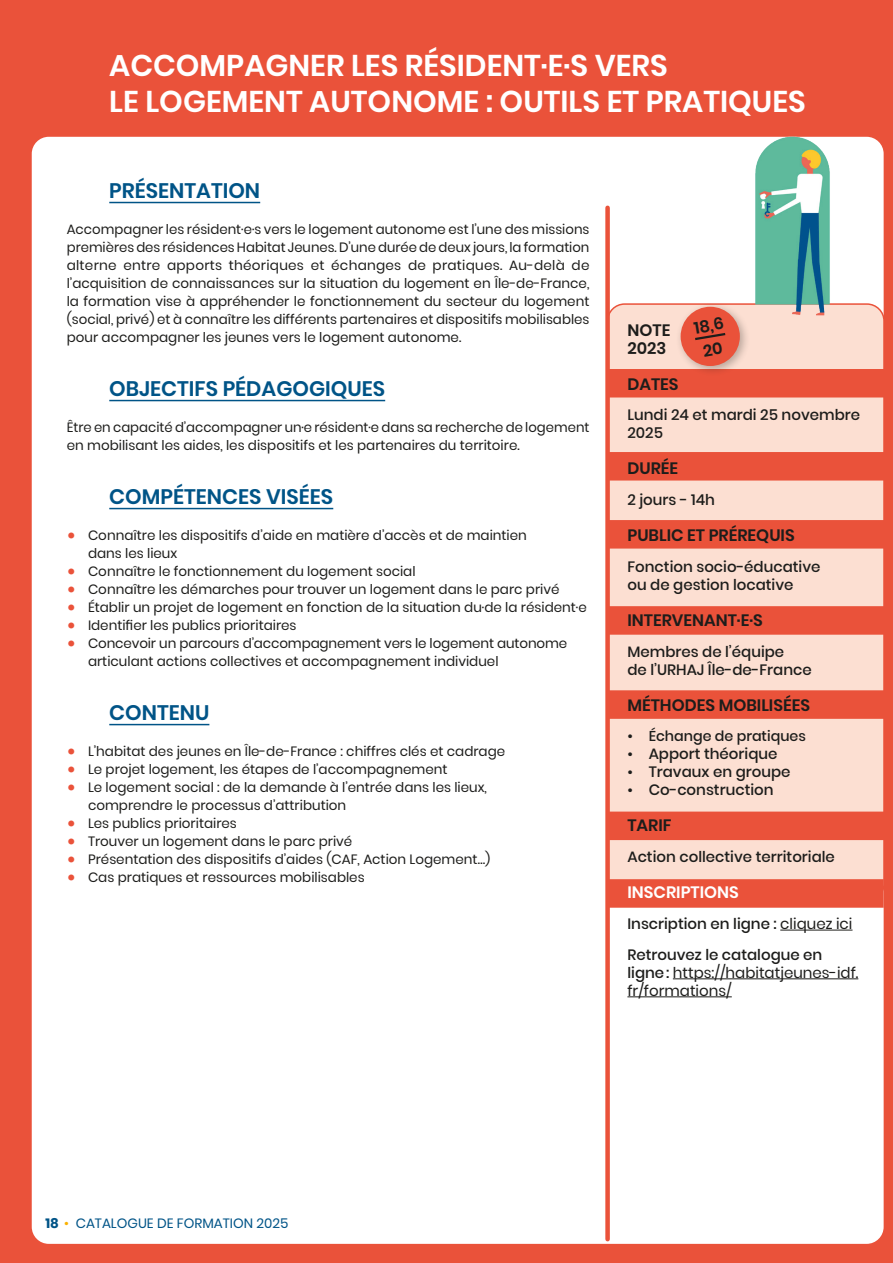
<style>
.page{position:relative;width:893px;height:1263px;background:#ea523a}
.page>*{position:absolute;margin:0;border:0;box-sizing:border-box;transform-origin:0 0}
.FICHE_titre{font:600 30px/36px "Poppins";color:#fff}
.FICHE_sous_titre{font:600 21px "Poppins";color:#005487}
.F_tarifs{font:600 16.5px/18px "Poppins";color:#1d1d1b}
.F_tarifs-2{font:600 16.5px "Poppins";color:#fff}
.F_tarifs-3{font:500 15px/18px "Poppins";color:#1d1d1b}
.F_tarifs-4{font:15px/18px "Poppins";color:#1d1d1b}
.F_tableau_texte_condensé{font:500 14.25px "Poppins";color:#1d1d1b}
.t1{font:13.5px/18px "Poppins";color:#1d1d1b}
.t2{font:13.5px "Poppins";color:#005487}
.s1{font-weight:700;font-size:19.5px;color:#ea523a}
.s2{font-size:14.25px}
.s3{font-weight:400}
.s4{font-weight:500}
.s5{font-weight:700}
.s6{color:#f9b100}
</style>
<div class="page">
<div style="left:32px;top:137px;width:852px;height:1107px;background:#fff;border-radius:17px"></div>
<div style="left:608px;top:304px;width:276px;height:597px;background:#fcdfd2;border-radius:17px"></div>
<div style="left:608px;top:369px;width:285px;height:28px;background:#ea523a"></div>
<div style="left:608px;top:452px;width:285px;height:28px;background:#ea523a"></div>
<div style="left:608px;top:520px;width:285px;height:29px;background:#ea523a"></div>
<div style="left:608px;top:606px;width:285px;height:29px;background:#ea523a"></div>
<div style="left:608px;top:690px;width:285px;height:29px;background:#ea523a"></div>
<div style="left:608px;top:811px;width:285px;height:29px;background:#ea523a"></div>
<div style="left:608px;top:879px;width:276px;height:29px;background:#ea523a"></div>
<div style="left:605px;top:208px;width:5px;height:1031px;background:#ea523a"></div>
<hr style="left:780px;top:930px;width:72px;height:1px;background:#1d1d1b">
<hr style="left:673px;top:978px;width:185px;height:1px;background:#1d1d1b">
<hr style="left:627px;top:996px;width:105px;height:1px;background:#1d1d1b">
<div style="left:675px;top:301px;width:76px;height:76px;background:#1d1d1b;opacity:.3"></div>
<div style="left:681px;top:307px;width:59px;height:59px;background:#ea523a;border-radius:50%"></div>
<hr style="left:109px;top:202px;width:151px;height:1px;background:#005487">
<hr style="left:109px;top:400px;width:276px;height:1px;background:#005487">
<hr style="left:109px;top:508px;width:224px;height:1px;background:#005487">
<hr style="left:109px;top:724px;width:100px;height:1px;background:#005487">
<img style="left:892px;top:0;width:1px;height:442px">
<img style="left:699px;top:132px;width:187px;height:188px">
<svg style="left:695px;top:333px;width:31px;height:8px"></svg>
<p class="FICHE_titre" style="left:109px;top:48px;width:698px">ACCOMPAGNER LES RÉSIDENT·E·S VERS<br>LE LOGEMENT AUTONOME : OUTILS ET PRATIQUES</p>
<p class="FICHE_sous_titre" style="left:109px;top:178px;width:152px">PRÉSENTATION</p>
<p class="t1" style="left:67px;top:220px;width:524px;text-align:justify">Accompagner les résident·e·s vers le logement autonome est l’une des missions premières des résidences Habitat Jeunes. D’une durée de deux jours, la formation alterne entre apports théoriques et échanges de pratiques. Au-delà de l’acquisition de connaissances sur la situation du logement en Île-de-France, la formation vise à appréhender le fonctionnement du secteur du logement (social, privé) et à connaître les différents partenaires et dispositifs mobilisables pour accompagner les jeunes vers le logement autonome.</p>
<p class="FICHE_sous_titre" style="left:109px;top:376px;width:277px">OBJECTIFS PÉDAGOGIQUES</p>
<p class="t1" style="left:67px;top:418px;width:524px">Être en capacité d’accompagner un·e résident·e dans sa recherche de logement en mobilisant les aides, les dispositifs et les partenaires du territoire.</p>
<p class="FICHE_sous_titre" style="left:109px;top:484px;width:225px">COMPÉTENCES VISÉES</p>
<p class="t1" style="left:88px;top:526px;width:440px;text-indent:-21px"><span class="s1">•</span> Connaître les dispositifs d’aide en matière d’accès et de maintien dans les lieux</p>
<p class="t1" style="left:67px;top:562px;width:350px"><span class="s1">•</span> Connaître le fonctionnement du logement social</p>
<p class="t1" style="left:67px;top:580px;width:494px"><span class="s1">•</span> Connaître les démarches pour trouver un logement dans le parc privé</p>
<p class="t1" style="left:67px;top:598px;width:522px"><span class="s1">•</span> Établir un projet de logement en fonction de la situation du·de la résident·e</p>
<p class="t1" style="left:67px;top:616px;width:231px"><span class="s1">•</span> Identifier les publics prioritaires</p>
<p class="t1" style="left:88px;top:634px;width:481px;text-indent:-21px"><span class="s1">•</span> Concevoir un parcours d’accompagnement vers le logement autonome articulant actions collectives et accompagnement individuel</p>
<p class="FICHE_sous_titre" style="left:109px;top:700px;width:102px">CONTENU</p>
<p class="t1" style="left:67px;top:742px;width:440px"><span class="s1">•</span> L’habitat des jeunes en Île-de-France : chiffres clés et cadrage</p>
<p class="t1" style="left:67px;top:760px;width:382px"><span class="s1">•</span> Le projet logement, les étapes de l’accompagnement</p>
<p class="t1" style="left:88px;top:778px;width:400px;text-indent:-21px"><span class="s1">•</span> Le logement social : de la demande à l’entrée dans les lieux, comprendre le processus d’attribution</p>
<p class="t1" style="left:67px;top:814px;width:172px"><span class="s1">•</span> Les publics prioritaires</p>
<p class="t1" style="left:67px;top:832px;width:287px"><span class="s1">•</span> Trouver un logement dans le parc privé</p>
<p class="t1" style="left:67px;top:850px;width:425px"><span class="s1">•</span> Présentation des dispositifs d’aides (CAF, Action Logement…)</p>
<p class="t1" style="left:67px;top:868px;width:299px"><span class="s1">•</span> Cas pratiques et ressources mobilisables</p>
<p class="F_tarifs" style="left:693px;top:319px;width:31px;rotate:-9deg">18,6</p>
<p class="F_tarifs" style="left:627px;top:321px;width:44px">NOTE<br>2023</p>
<p class="F_tarifs" style="left:627px;top:375px;width:53px">DATES</p>
<p class="F_tarifs-3" style="left:627px;top:406px;width:234px">Lundi 24 et mardi 25 novembre<br>2025</p>
<p class="F_tarifs" style="left:627px;top:460px;width:52px">DURÉE</p>
<p class="F_tarifs-3" style="left:627px;top:491px;width:89px">2 jours - 14h</p>
<p class="F_tarifs" style="left:627px;top:526px;width:169px">PUBLIC ET PRÉREQUIS</p>
<p class="F_tarifs-3" style="left:627px;top:558px;width:195px">Fonction socio-éducative ou de gestion locative</p>
<p class="F_tarifs" style="left:627px;top:611px;width:137px">INTERVENANT·E·S</p>
<p class="F_tarifs-3" style="left:627px;top:642px;width:186px">Membres de l’équipe<br>de l’URHAJ Île-de-France</p>
<p class="F_tarifs" style="left:627px;top:696px;width:184px">MÉTHODES MOBILISÉES</p>
<p class="F_tableau_texte_condensé" style="left:627px;top:728px;width:180px">• Échange de pratiques</p>
<p class="F_tarifs-3" style="left:627px;top:745px;width:152px"><span class="s2">•</span> Apport théorique</p>
<p class="F_tarifs-3" style="left:627px;top:763px;width:165px"><span class="s2">•</span> Travaux en groupe</p>
<p class="F_tarifs-3" style="left:627px;top:781px;width:148px"><span class="s2">•</span> Co-construction</p>
<p class="F_tarifs" style="left:627px;top:817px;width:46px">TARIF</p>
<p class="F_tarifs-3" style="left:627px;top:848px;width:209px">Action collective territoriale</p>
<p class="F_tarifs-2" style="left:627px;top:883px;width:113px">INSCRIPTIONS</p>
<p class="F_tarifs-3" style="left:627px;top:915px;width:227px">Inscription en ligne : <span class="s3">cliquez ici</span></p>
<p class="F_tarifs-4" style="left:627px;top:945px;width:232px"><span class="s4">Retrouvez le catalogue en ligne:</span> https://habitatjeunes-idf. fr/formations/</p>
<p class="t2" style="left:45px;top:1215px;width:244px"><span class="s5">18</span> <span class="s6">•</span> CATALOGUE DE FORMATION 2025</p>
</div>
